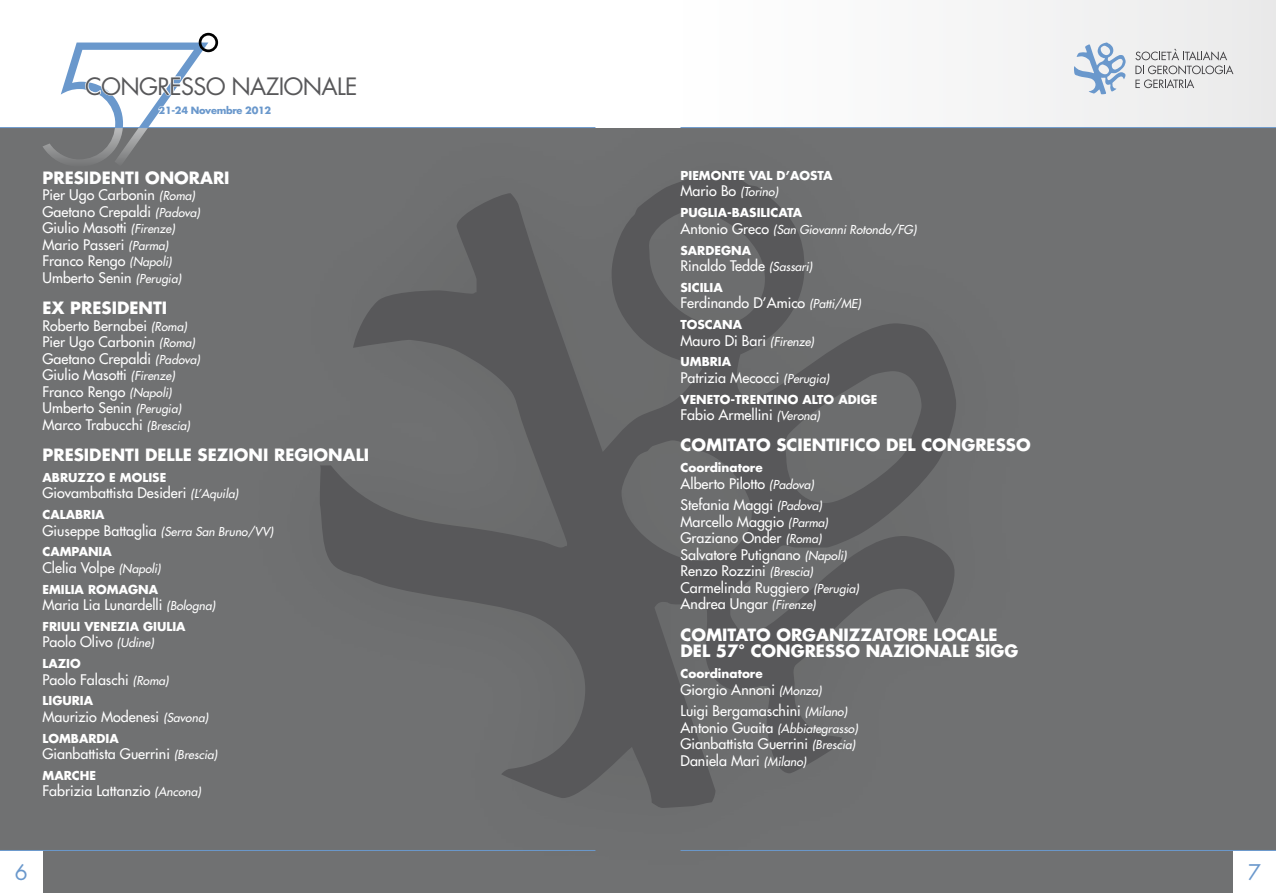
<style>
.page{position:relative;width:1276px;height:893px;background:#fff}
.page>*{position:absolute;margin:0;border:0;box-sizing:border-box;transform-origin:0 0}
.t1{font:23.25px "Futura Std";letter-spacing:-.03em;color:#58585a}
.t2{font:21px "Futura Std";color:#6a98cc}
.t3{font:700 16.5px "Futura Std";color:#fff}
.t4{font:500 14.25px/16.5px "Futura Std";color:#fff}
.t5{font:700 12px/16.5px "Futura Std";color:#fff}
.t6{font:italic 500 12px/16.5px "Futura Std";color:#fff}
.t7{font:700 9.75px "Futura Std";letter-spacing:-.03em;color:#6a98cc}
.s1{font-style:italic;font-size:12px}
.s2{font-weight:700;font-style:normal}
.s3{font-style:normal;font-size:14.25px}
.s4{font-weight:500;font-size:14.25px}
.s5{font-weight:500;font-style:italic}
</style>
<div class="page">
<div style="left:0;top:128px;width:638px;height:765px;background:#707172"></div>
<svg style="left:320px;top:193px;width:318px;height:605px"></svg>
<div style="left:638px;top:128px;width:638px;height:765px;background:#707172"></div>
<svg style="left:638px;top:170px;width:318px;height:638px"></svg>
<div style="left:680px;top:0;width:596px;height:128px;background:#f6f6f6"></div>
<svg style="left:1074px;top:43px;width:51px;height:51px"></svg>
<svg style="left:1135px;top:49px;width:98px;height:39px"></svg>
<svg style="left:43px;top:33px;width:176px;height:129px"></svg>
<hr style="left:0;top:127px;width:595px;height:1px;background:#6a98cc">
<hr style="left:680px;top:127px;width:596px;height:1px;background:#6a98cc">
<div style="left:1233px;top:850px;width:43px;height:43px;background:#fff"></div>
<div style="left:0;top:850px;width:43px;height:43px;background:#fff"></div>
<hr style="left:0;top:850px;width:595px;height:1px;background:#6a98cc">
<hr style="left:680px;top:850px;width:596px;height:1px;background:#6a98cc">
<h1 class="t1" style="left:85px;top:71px;width:274px">CONGRESSO NAZIONALE</h1>
<p class="t7" style="left:159px;top:104px;width:114px">21-24 NOVEMBRE 2012</p>
<p class="t3" style="left:43px;top:167px;width:189px">PRESIDENTI ONORARI</p>
<p class="t4" style="left:43px;top:187px;width:159px">Pier Ugo Carbonin <span class="s1">(Roma)<br></span>Gaetano Crepaldi <span class="s1">(Padova)<br></span>Giulio Masotti <span class="s1">(Firenze)<br></span>Mario Passeri <span class="s1">(Parma)<br></span>Franco Rengo <span class="s1">(Napoli)<br></span>Umberto Senin <span class="s1">(Perugia)</span></p>
<p class="t3" style="left:43px;top:297px;width:126px">EX PRESIDENTI</p>
<p class="t4" style="left:43px;top:317px;width:159px">Roberto Bernabei <span class="s1">(Roma)<br></span>Pier Ugo Carbonin <span class="s1">(Roma)<br></span>Gaetano Crepaldi <span class="s1">(Padova)<br></span>Giulio Masotti <span class="s1">(Firenze)<br></span>Franco Rengo <span class="s1">(Napoli)<br></span>Umberto Senin <span class="s1">(Perugia)<br></span>Marco Trabucchi <span class="s1">(Brescia)</span></p>
<p class="t3" style="left:43px;top:444px;width:328px">PRESIDENTI DELLE SEZIONI REGIONALI</p>
<p class="t5" style="left:43px;top:469px;width:125px">ABRUZZO E MOLISE</p>
<p class="t4" style="left:43px;top:485px;width:197px">Giovambattista Desideri <span class="s1">(L’Aquila)</span></p>
<p class="t6" style="left:43px;top:507px;width:232px"><span class="s2">CALABRIA<br></span><span class="s3">Giuseppe Battaglia</span> (Serra San Bruno/VV)</p>
<p class="t5" style="left:43px;top:543px;width:71px">CAMPANIA</p>
<p class="t4" style="left:43px;top:559px;width:120px">Clelia Volpe <span class="s1">(Napoli)</span></p>
<p class="t5" style="left:43px;top:581px;width:117px">EMILIA ROMAGNA</p>
<p class="t4" style="left:43px;top:597px;width:174px">Maria Lia Lunardelli <span class="s1">(Bologna)</span></p>
<p class="t5" style="left:43px;top:618px;width:145px">FRIULI VENEZIA GIULIA</p>
<p class="t4" style="left:43px;top:634px;width:113px">Paolo Olivo <span class="s1">(Udine)</span></p>
<p class="t5" style="left:43px;top:655px;width:40px">LAZIO</p>
<p class="t4" style="left:43px;top:671px;width:128px">Paolo Falaschi <span class="s1">(Roma)</span></p>
<p class="t5" style="left:43px;top:692px;width:52px">LIGURIA</p>
<p class="t4" style="left:43px;top:708px;width:167px">Maurizio Modenesi <span class="s1">(Savona)</span></p>
<p class="t5" style="left:43px;top:730px;width:78px">LOMBARDIA</p>
<p class="t4" style="left:43px;top:746px;width:176px">Gianbattista Guerrini <span class="s1">(Brescia)</span></p>
<p class="t5" style="left:43px;top:767px;width:55px">MARCHE</p>
<p class="t4" style="left:43px;top:783px;width:160px">Fabrizia Lattanzio <span class="s1">(Ancona)</span></p>
<p class="t5" style="left:680px;top:167px;width:153px">PIEMONTE VAL D’AOSTA<br><span class="s4">Mario Bo</span> <span class="s5">(Torino)</span></p>
<p class="t6" style="left:680px;top:205px;width:237px"><span class="s2">PUGLIA-BASILICATA<br></span><span class="s3">Antonio Greco</span> (San Giovanni Rotondo/FG)</p>
<p class="t5" style="left:680px;top:242px;width:72px">SARDEGNA</p>
<p class="t4" style="left:680px;top:258px;width:133px">Rinaldo Tedde <span class="s1">(Sassari)</span></p>
<p class="t5" style="left:680px;top:279px;width:44px">SICILIA</p>
<p class="t4" style="left:680px;top:295px;width:182px">Ferdinando D’Amico <span class="s1">(Patti/ME)</span></p>
<p class="t5" style="left:680px;top:316px;width:63px">TOSCANA</p>
<p class="t4" style="left:680px;top:332px;width:135px">Mauro Di Bari <span class="s1">(Firenze)</span></p>
<p class="t5" style="left:680px;top:353px;width:52px">UMBRIA</p>
<p class="t4" style="left:680px;top:369px;width:150px">Patrizia Mecocci <span class="s1">(Perugia)</span></p>
<p class="t5" style="left:680px;top:391px;width:198px">VENETO-TRENTINO ALTO ADIGE</p>
<p class="t4" style="left:680px;top:407px;width:141px">Fabio Armellini <span class="s1">(Verona)</span></p>
<p class="t3" style="left:680px;top:434px;width:352px">COMITATO SCIENTIFICO DEL CONGRESSO</p>
<p class="t5" style="left:680px;top:459px;width:84px">COORDINATORE</p>
<p class="t4" style="left:680px;top:473px;width:143px;line-height:21.8px">Alberto Pilotto <span class="s1">(Padova)<br></span>Stefania Maggi <span class="s1">(Padova)</span></p>
<p class="t4" style="left:680px;top:513px;width:180px">Marcello Maggio <span class="s1">(Parma)<br></span>Graziano Onder <span class="s1">(Roma)<br></span>Salvatore Putignano <span class="s1">(Napoli)<br></span>Renzo Rozzini <span class="s1">(Brescia)<br></span>Carmelinda Ruggiero <span class="s1">(Perugia)<br></span>Andrea Ungar <span class="s1">(Firenze)</span></p>
<p class="t3" style="left:680px;top:624px;width:24px">COMITATO</p>
<p class="t3" style="left:776px;top:624px;width:27px">ORGANIZZATORE</p>
<p class="t3" style="left:933px;top:624px;width:21px">LOCALE</p>
<p class="t3" style="left:680px;top:640px;width:11px">DEL</p>
<p class="t3" style="left:716px;top:640px;width:59px">57° CONGRESSO</p>
<p class="t3" style="left:865px;top:640px;width:27px">NAZIONALE</p>
<p class="t3" style="left:975px;top:640px;width:45px">SIGG</p>
<p class="t5" style="left:680px;top:665px;width:84px">COORDINATORE</p>
<p class="t4" style="left:680px;top:678px;width:168px;line-height:21.8px">Giorgio Annoni <span class="s1">(Monza)<br></span>Luigi Bergamaschini <span class="s1">(Milano)</span></p>
<p class="t6" style="left:680px;top:720px;width:179px"><span class="s3">Antonio Guaita</span> (Abbiategrasso)</p>
<p class="t4" style="left:680px;top:736px;width:176px">Gianbattista Guerrini <span class="s1">(Brescia)<br></span>Daniela Mari <span class="s1">(Milano)</span></p>
<h2 class="t2" style="left:15px;top:859px;width:14px">6</h2>
<h2 class="t2" style="left:1248px;top:859px;width:14px">7</h2>
</div>
